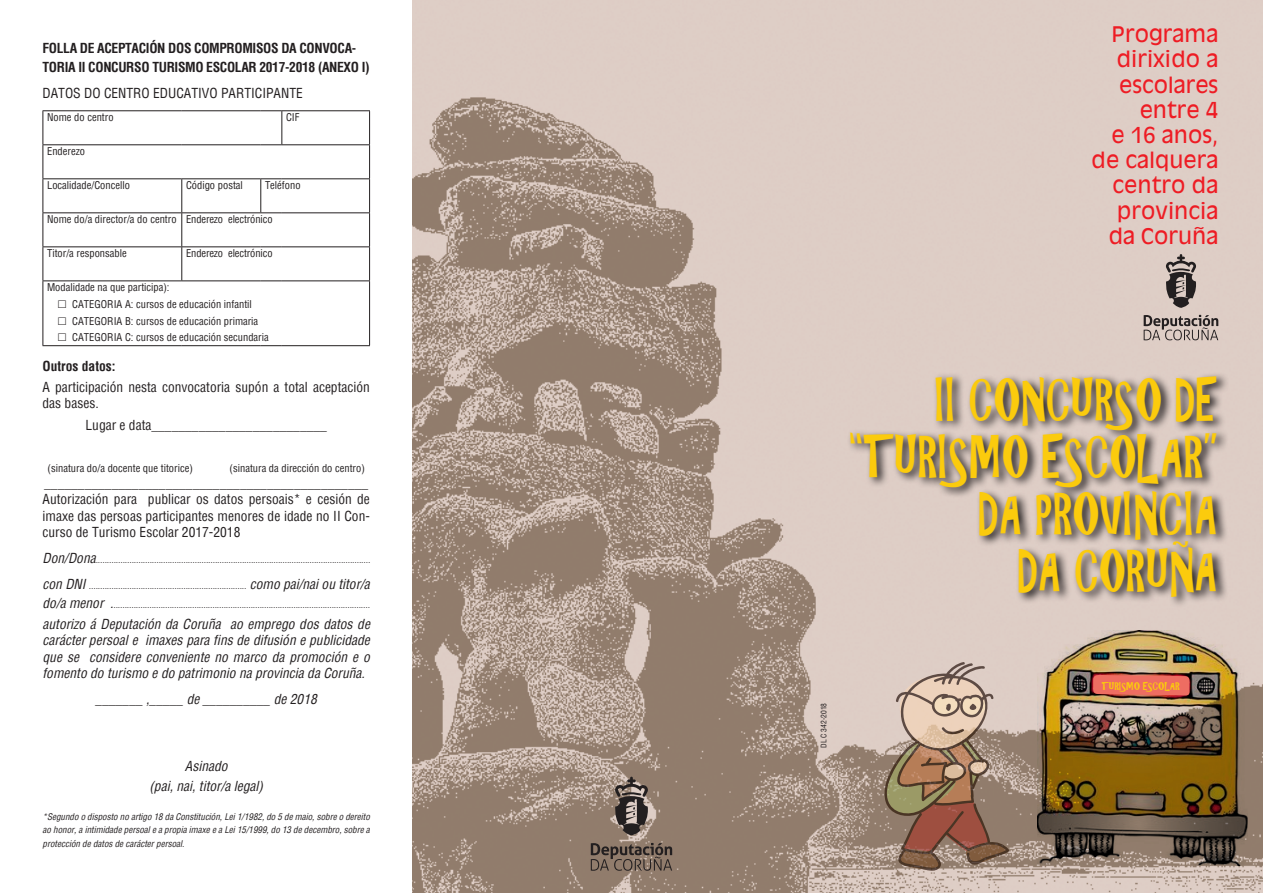
<style>
.page{position:relative;width:1263px;height:893px;background:#fff}
.page>*{position:absolute;margin:0;border:0;box-sizing:border-box;transform-origin:0 0}
.t1{font:54px/57px "ARCHRISTY";letter-spacing:.01em;color:#fbcb0d;text-align:right;scale:.78 1}
.t2{font:21px/25.2px "Antique Olive";color:#ee1c24;text-align:right}
.t3{font:condensed 13.5px/16.2px "Helvetica";color:#231f20}
.t4{font:italic condensed 13.5px/16.5px "Helvetica";color:#231f20;text-align:justify}
.t5{font:700 condensed 13.5px/19.5px "Helvetica";letter-spacing:-.025em;color:#231f20}
.t6{font:700 condensed 13.5px "Helvetica";color:#231f20}
.t7{font:condensed 10.5px/16.8px "Helvetica";color:#231f20}
.t8{font:9.9px "ARCHRISTY";color:#fbcb0d}
.t9{font:italic condensed 9px/13.5px "Helvetica";color:#231f20}
.t10{font:condensed 7.5px "Helvetica";color:#231f20}
.s1{font-size:13.5px}
</style>
<div class="page">
<img style="left:412px;top:0;width:851px;height:893px">
<svg style="left:847px;top:373px;width:382px;height:235px;background:#b3a5a0"></svg>
<img style="left:1037px;top:630px;width:210px;height:235px">
<svg style="left:1092px;top:674px;width:99px;height:22px;background:#dd6358"></svg>
<svg style="left:884px;top:662px;width:125px;height:209px;background:#ac8f7c"></svg>
<svg style="left:1144px;top:315px;width:74px;height:25px;background:#a49792"></svg>
<svg style="left:1165px;top:254px;width:32px;height:54px;background:#857a76"></svg>
<hr style="left:369px;top:111px;width:1px;height:33px;background:#231f20">
<hr style="left:369px;top:145px;width:1px;height:33px;background:#231f20">
<hr style="left:369px;top:179px;width:1px;height:33px;background:#231f20">
<hr style="left:369px;top:213px;width:1px;height:33px;background:#231f20">
<hr style="left:369px;top:247px;width:1px;height:33px;background:#231f20">
<hr style="left:43px;top:110px;width:139px;height:1px;background:#231f20">
<hr style="left:182px;top:110px;width:79px;height:1px;background:#231f20">
<svg style="left:261px;top:110px;width:21px;height:1px"></svg>
<hr style="left:282px;top:110px;width:88px;height:1px;background:#231f20">
<hr style="left:43px;top:144px;width:139px;height:1px;background:#231f20">
<hr style="left:182px;top:144px;width:79px;height:1px;background:#231f20">
<svg style="left:261px;top:144px;width:21px;height:1px"></svg>
<hr style="left:282px;top:144px;width:88px;height:1px;background:#231f20">
<hr style="left:43px;top:178px;width:139px;height:1px;background:#231f20">
<hr style="left:182px;top:178px;width:79px;height:1px;background:#231f20">
<svg style="left:261px;top:178px;width:21px;height:1px"></svg>
<hr style="left:282px;top:178px;width:88px;height:1px;background:#231f20">
<hr style="left:43px;top:212px;width:139px;height:1px;background:#231f20">
<hr style="left:182px;top:212px;width:79px;height:1px;background:#231f20">
<svg style="left:261px;top:212px;width:21px;height:1px"></svg>
<hr style="left:282px;top:212px;width:88px;height:1px;background:#231f20">
<hr style="left:43px;top:246px;width:139px;height:1px;background:#231f20">
<hr style="left:182px;top:246px;width:79px;height:1px;background:#231f20">
<svg style="left:261px;top:246px;width:21px;height:1px"></svg>
<hr style="left:282px;top:246px;width:88px;height:1px;background:#231f20">
<hr style="left:43px;top:280px;width:139px;height:1px;background:#231f20">
<hr style="left:182px;top:280px;width:79px;height:1px;background:#231f20">
<svg style="left:261px;top:280px;width:21px;height:1px"></svg>
<hr style="left:282px;top:280px;width:88px;height:1px;background:#231f20">
<hr style="left:43px;top:345px;width:139px;height:1px;background:#231f20">
<hr style="left:182px;top:345px;width:79px;height:1px;background:#231f20">
<svg style="left:261px;top:345px;width:21px;height:1px"></svg>
<hr style="left:282px;top:345px;width:88px;height:1px;background:#231f20">
<hr style="left:43px;top:111px;width:1px;height:33px;background:#231f20">
<hr style="left:281px;top:111px;width:1px;height:33px;background:#231f20">
<hr style="left:43px;top:145px;width:1px;height:33px;background:#231f20">
<hr style="left:43px;top:179px;width:1px;height:33px;background:#231f20">
<hr style="left:181px;top:179px;width:1px;height:33px;background:#231f20">
<hr style="left:260px;top:179px;width:1px;height:33px;background:#231f20">
<hr style="left:43px;top:213px;width:1px;height:33px;background:#231f20">
<hr style="left:181px;top:213px;width:1px;height:33px;background:#231f20">
<hr style="left:43px;top:247px;width:1px;height:33px;background:#231f20">
<hr style="left:181px;top:247px;width:1px;height:33px;background:#231f20">
<hr style="left:43px;top:281px;width:1px;height:64px;background:#231f20">
<hr style="left:369px;top:281px;width:1px;height:64px;background:#231f20">
<svg style="left:591px;top:843px;width:81px;height:28px;background:#706055"></svg>
<svg style="left:614px;top:777px;width:35px;height:58px;background:#70645f"></svg>
<h3 class="t5" style="left:43px;top:38px;width:329px">FOLLA DE ACEPTACIÓN DOS COMPROMISOS DA CONVOCA-<br>TORIA II CONCURSO TURISMO ESCOLAR 2017-2018 (ANEXO I)</h3>
<h3 class="t3" style="left:43px;top:85px;width:262px">DATOS DO CENTRO EDUCATIVO PARTICIPANTE</h3>
<p class="t7" style="left:47px;top:108px;width:68px">Nome do centro</p>
<p class="t7" style="left:286px;top:108px;width:15px">CIF</p>
<p class="t7" style="left:47px;top:142px;width:39px">Enderezo</p>
<p class="t7" style="left:47px;top:176px;width:84px">Localidade/Concello</p>
<p class="t7" style="left:186px;top:176px;width:58px">Código postal</p>
<p class="t7" style="left:265px;top:176px;width:37px">Teléfono</p>
<p class="t7" style="left:47px;top:210px;width:227px">Nome do/a director/a do centro Enderezo electrónico</p>
<p class="t7" style="left:47px;top:244px;width:81px">Titor/a responsable</p>
<p class="t7" style="left:186px;top:244px;width:88px">Enderezo electrónico</p>
<p class="t7" style="left:72px;top:279px;width:198px;text-indent:-25px">Modalidade na que participa):<br>CATEGORIA A: cursos de educación infantil CATEGORIA B: cursos de educación primaria CATEGORIA C: cursos de educación secundaria</p>
<h3 class="t6" style="left:43px;top:357px;width:75px">Outros datos:</h3>
<h3 class="t3" style="left:43px;top:378px;width:329px">A participación nesta convocatoria supón a total aceptación das bases.</h3>
<h3 class="t3" style="left:85px;top:417px;width:243px">Lugar e data__________________________</h3>
<p class="t7" style="left:48px;top:460px;width:147px">(sinatura do/a docente que titorice)</p>
<p class="t7" style="left:230px;top:460px;width:137px">(sinatura da dirección do centro)</p>
<h3 class="t3" style="left:43px;top:475px;width:329px">________________________________________________ Autorización para publicar os datos persoais* e cesión de imaxe das persoas participantes menores de idade no II Con&shy;curso de Turismo Escolar 2017-2018</h3>
<p class="t9" style="left:43px;top:552px;width:329px"><span class="s1">Don/Dona</span>..........................................................................................................................</p>
<p class="t9" style="left:43px;top:575px;width:329px;line-height:19.5px"><span class="s1">con DNI</span> ...................................................................... <span class="s1">como pai/nai ou titor/a do/a menor .</span>..................................................................................................................</p>
<h3 class="t4" style="left:43px;top:615px;width:329px">autorizo á Deputación da Coruña ao emprego dos datos de carácter persoal e imaxes para fins de difusión e publicidade que se considere conveniente no marco da promoción e o fomento do turismo e do patrimonio na provincia da Coruña.</h3>
<h3 class="t4" style="left:96px;top:691px;width:223px">_______ ,_____ de __________ de 2018</h3>
<h3 class="t4" style="left:149px;top:756px;width:115px;line-height:19.5px;text-align:center">Asinado<br>(pai, nai, titor/a legal)</h3>
<p class="t9" style="left:43px;top:809px;width:329px;text-align:justify">*Segundo o disposto no artigo 18 da Constitución, Lei 1/1982, do 5 de maio, sobre o dereito ao honor, a intimidade persoal e a propia imaxe e a Lei 15/1999, do 13 de decembro, sobre a protección de datos de carácter persoal.</p>
<h2 class="t2" style="left:1091px;top:21px;width:129px">Programa dirixido a escolares entre 4<br>e 16 anos, de calquera centro da provincia da Coruña</h2>
<h1 class="t1" style="left:850px;top:372px;width:474px">II CONCURSO DE “TURISMO ESCOLAR”<br>DA PROVINCIA<br>DA CORUÑA</h1>
<p class="t10" style="left:819px;top:748px;width:46px;rotate:-90deg">DL C 342-2018</p>
<p class="t8" style="left:1102px;top:680px;width:80px">TURISMO ESCOLAR</p>
</div>
